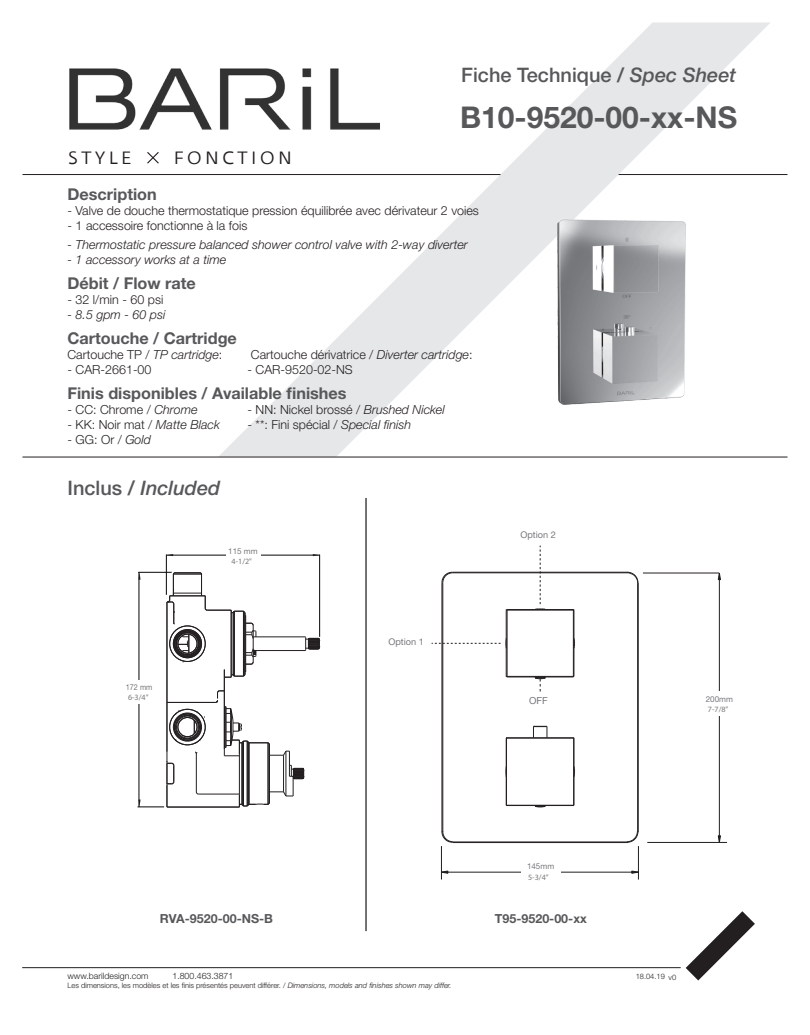
<style>
.page{position:relative;width:810px;height:1035px;background:#fff}
.page>*{position:absolute;margin:0;border:0;box-sizing:border-box;transform-origin:0 0}
.t1{font:700 30px "Helvetica Neue LT Std";color:#57585a}
.t2{font:500 20px "Helvetica Neue LT Std";color:#57585a}
.t3{font:italic 500 20px "Helvetica Neue LT Std";color:#57585a}
.t4{font:17.75px "Fedra Sans Greek Book TF";letter-spacing:.2em;color:#231f20}
.t5{font:700 16.25px "Helvetica Neue LT Std";color:#57585a}
.t6{font:300 12.5px "Helvetica Neue LT Std";color:#231f20}
.t7{font:italic 300 12.5px "Helvetica Neue LT Std";color:#231f20}
.t8{font:700 12.5px "Helvetica Neue LT Std";color:#57585a}
.t9{font:9.75px "Helvetica Neue LT Std";color:#77787c}
.t10{font:9.25px "Helvetica Neue LT Std";color:#77787c}
.t11{font:300 8.75px "Helvetica Neue LT Std";color:#231f20}
.t12{font:italic 8.12px/9.6px "Helvetica Neue LT Std";color:#77787c}
.t13{font:300 7.5px "Helvetica Neue LT Std";color:#231f20}
.s1{font-style:italic}
.s2{font-style:normal}
</style>
<div class="page">
<img style="left:69px;top:68px;width:143px;height:62px">
<svg style="left:147px;top:152px;width:12px;height:12px"></svg>
<hr style="left:22px;top:174px;width:766px;height:1px;background:#231f20">
<hr style="left:22px;top:967px;width:659px;height:1px;background:#231f20">
<svg style="left:686px;top:911px;width:69px;height:69px"></svg>
<svg style="left:218px;top:22px;width:553px;height:435px"></svg>
<hr style="left:22px;top:457px;width:766px;height:1px;background:#231f20">
<hr style="left:365px;top:498px;width:2px;height:433px;background:#231f20">
<hr style="left:453px;top:842px;width:174px;height:1px;background:#231f20">
<hr style="left:442px;top:583px;width:1px;height:249px;background:#231f20">
<hr style="left:506px;top:805px;width:68px;height:1px;background:#231f20">
<hr style="left:506px;top:610px;width:1px;height:66px;background:#231f20">
<hr style="left:506px;top:738px;width:1px;height:68px;background:#231f20">
<hr style="left:507px;top:610px;width:1px;height:67px;background:#231f20">
<hr style="left:506px;top:738px;width:68px;height:1px;background:#231f20">
<hr style="left:507px;top:737px;width:67px;height:1px;background:#231f20">
<hr style="left:573px;top:610px;width:1px;height:67px;background:#231f20">
<hr style="left:573px;top:738px;width:1px;height:68px;background:#231f20">
<hr style="left:574px;top:738px;width:1px;height:67px;background:#231f20">
<hr style="left:574px;top:610px;width:1px;height:66px;background:#231f20">
<hr style="left:507px;top:677px;width:66px;height:1px;background:#231f20">
<hr style="left:506px;top:676px;width:68px;height:1px;background:#231f20">
<hr style="left:637px;top:583px;width:1px;height:249px;background:#231f20">
<hr style="left:638px;top:583px;width:1px;height:249px;background:#231f20">
<hr style="left:506px;top:610px;width:68px;height:1px;background:#231f20">
<hr style="left:507px;top:609px;width:66px;height:1px;background:#231f20">
<hr style="left:453px;top:572px;width:174px;height:1px;background:#231f20">
<svg style="left:441px;top:831px;width:13px;height:12px"></svg>
<svg style="left:441px;top:571px;width:13px;height:13px"></svg>
<svg style="left:535px;top:806px;width:11px;height:2px"></svg>
<svg style="left:533px;top:726px;width:15px;height:12px"></svg>
<svg style="left:626px;top:831px;width:13px;height:12px"></svg>
<svg style="left:432px;top:638px;width:75px;height:10px"></svg>
<svg style="left:535px;top:546px;width:10px;height:63px"></svg>
<svg style="left:535px;top:677px;width:11px;height:15px"></svg>
<svg style="left:626px;top:571px;width:13px;height:13px"></svg>
<hr style="left:441px;top:846px;width:1px;height:34px;background:#211e1e">
<hr style="left:638px;top:846px;width:1px;height:34px;background:#211e1e">
<hr style="left:442px;top:872px;width:197px;height:1px;background:#211e1e">
<svg style="left:631px;top:870px;width:8px;height:4px"></svg>
<svg style="left:442px;top:870px;width:6px;height:4px"></svg>
<div style="left:521px;top:858px;width:39px;height:25px;background:#fff"></div>
<hr style="left:647px;top:842px;width:80px;height:1px;background:#211e1e">
<hr style="left:719px;top:573px;width:1px;height:269px;background:#211e1e">
<svg style="left:718px;top:835px;width:3px;height:7px"></svg>
<svg style="left:718px;top:574px;width:3px;height:6px"></svg>
<div style="left:700px;top:691px;width:38px;height:25px;background:#fff"></div>
<hr style="left:643px;top:573px;width:76px;height:1px;background:#211e1e">
<hr style="left:319px;top:555px;width:1px;height:82px;background:#050605">
<hr style="left:166px;top:555px;width:1px;height:40px;background:#050605">
<svg style="left:166px;top:554px;width:154px;height:2px"></svg>
<div style="left:226px;top:545px;width:34px;height:20px;background:#fff"></div>
<svg style="left:138px;top:572px;width:183px;height:236px"></svg>
<img style="left:472px;top:175px;width:270px;height:269px">
<h3 class="t4" style="left:68px;top:148px;width:65px">STYLE</h3>
<h3 class="t4" style="left:174px;top:148px;width:120px">FONCTION</h3>
<p class="t2" style="left:461px;top:63px;width:276px">Fiche Technique / <span class="s1">Spec Sheet</span></p>
<p class="t1" style="left:460px;top:98px;width:279px">B10-9520-00-xx-NS</p>
<p class="t5" style="left:68px;top:184px;width:91px">Description</p>
<p class="t6" style="left:68px;top:203px;width:413px">- Valve de douche thermostatique pression équilibrée avec dérivateur 2 voies</p>
<p class="t6" style="left:68px;top:218px;width:181px">- 1 accessoire fonctionne à la fois</p>
<p class="t7" style="left:68px;top:237px;width:402px">- Thermostatic pressure balanced shower control valve with 2-way diverter</p>
<p class="t7" style="left:68px;top:252px;width:160px">- 1 accessory works at a time</p>
<p class="t5" style="left:68px;top:273px;width:130px">Débit / Flow rate</p>
<p class="t6" style="left:68px;top:292px;width:97px">- 32 l/min - 60 psi</p>
<p class="t7" style="left:68px;top:307px;width:99px">- 8.5 gpm - 60 psi</p>
<p class="t5" style="left:68px;top:328px;width:171px">Cartouche / Cartridge</p>
<p class="t6" style="left:68px;top:347px;width:156px">Cartouche TP / <span class="s1">TP cartridge</span>:</p>
<p class="t6" style="left:251px;top:347px;width:223px">Cartouche dérivatrice / <span class="s1">Diverter cartridge</span>:</p>
<p class="t6" style="left:68px;top:362px;width:86px">- CAR-2661-00</p>
<p class="t6" style="left:248px;top:362px;width:107px">- CAR-9520-02-NS</p>
<p class="t5" style="left:68px;top:383px;width:281px">Finis disponibles / Available finishes</p>
<p class="t6" style="left:68px;top:402px;width:132px">- CC: Chrome / <span class="s1">Chrome</span></p>
<p class="t6" style="left:247px;top:402px;width:199px">- NN: Nickel brossé / <span class="s1">Brushed Nickel</span></p>
<p class="t6" style="left:68px;top:417px;width:154px">- KK: Noir mat / <span class="s1">Matte Black</span></p>
<p class="t6" style="left:248px;top:417px;width:165px">- **: Fini spécial / <span class="s1">Special finish</span></p>
<p class="t6" style="left:68px;top:432px;width:85px">- GG: Or / <span class="s1">Gold</span></p>
<p class="t3" style="left:68px;top:476px;width:155px"><span class="s2">Inclus /</span> Included</p>
<p class="t12" style="left:228px;top:545px;width:31px;line-height:10.6px;text-align:center"><span class="s2">115 mm<br></span>4-1/2"</p>
<p class="t12" style="left:126px;top:683px;width:28px"><span class="s2">172 mm<br></span>6-3/4”</p>
<p class="t10" style="left:388px;top:637px;width:37px">Option 1</p>
<p class="t10" style="left:520px;top:529px;width:37px">Option 2</p>
<p class="t9" style="left:529px;top:695px;width:20px">OFF</p>
<p class="t12" style="left:706px;top:695px;width:29px"><span class="s2">200mm<br></span>7-7/8”</p>
<p class="t12" style="left:527px;top:861px;width:29px;line-height:10.8px"><span class="s2">145mm<br></span>5-3/4”</p>
<p class="t8" style="left:160px;top:911px;width:115px">RVA-9520-00-NS-B</p>
<p class="t8" style="left:495px;top:911px;width:93px">T95-9520-00-xx</p>
<p class="t11" style="left:68px;top:971px;width:83px">www.barildesign.com</p>
<p class="t11" style="left:172px;top:971px;width:62px">1.800.463.3871</p>
<p class="t13" style="left:636px;top:972px;width:31px">18.04.19</p>
<p class="t13" style="left:68px;top:981px;width:386px">Les dimensions, les modèles et les finis présentés peuvent différer. / <span class="s1">Dimensions, models and finishes shown may differ.</span></p>
<p class="t13" style="left:669px;top:972px;width:9px">v0</p>
</div>
